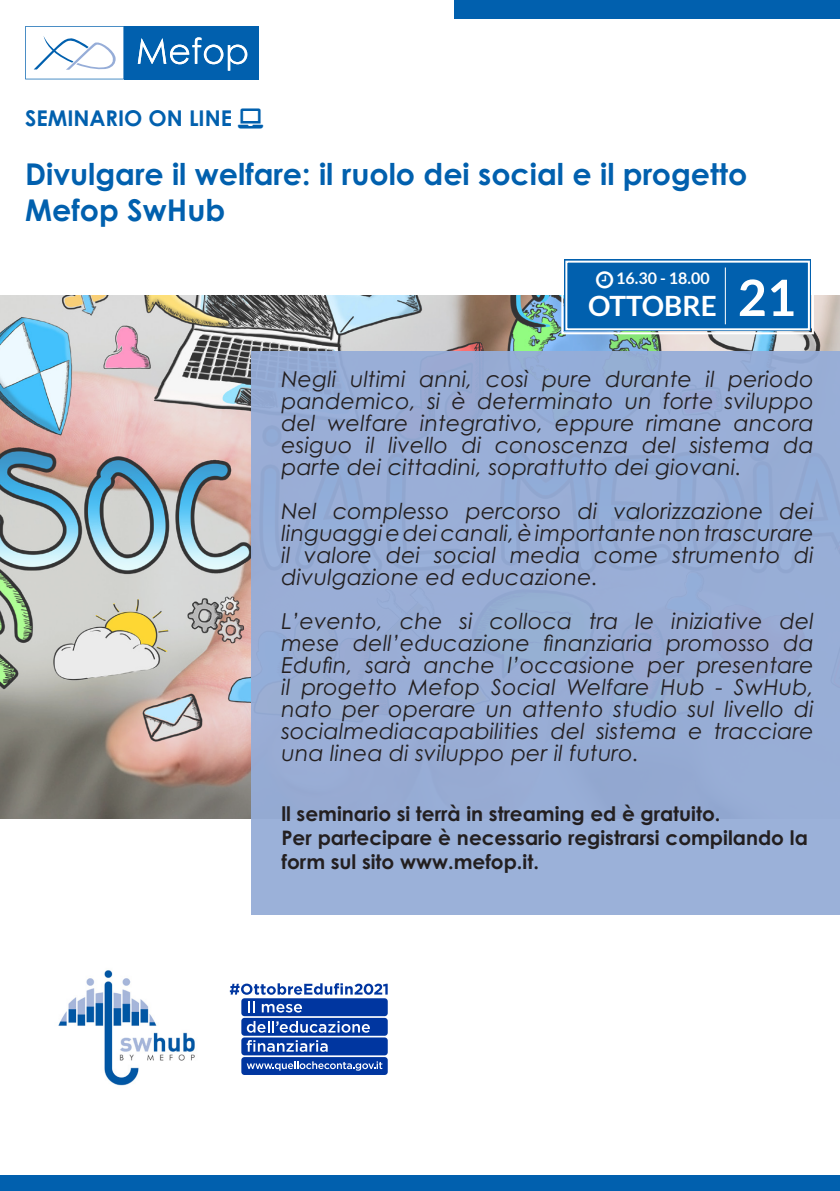
<style>
.page{position:relative;width:840px;height:1191px;background:#fff}
.page>*{position:absolute;margin:0;border:0;box-sizing:border-box;transform-origin:0 0}
.t1{font:700 50px "Lato";color:#fff}
.A_HEAD{font:700 30px/36px "Century Gothic Pro";color:#0160ae}
.t2{font:700 28px "Lato";color:#fff}
.intro_paragraph{font:italic 22px/22px "Century Gothic Pro";letter-spacing:.01em;color:#231f20;text-align:justify}
.A_HEAD-2{font:700 21.8px "Century Gothic Pro";color:#0160ae}
.t3{font:700 20px/24px "Century Gothic Pro";color:#231f20}
.t4{font:700 16px "Lato";color:#fff}
</style>
<div class="page">
<div style="left:454px;top:0;width:385px;height:18px;background:#0160ae"></div>
<div style="left:0;top:1175px;width:839px;height:16px;background:#0160ae"></div>
<div style="left:124px;top:26px;width:135px;height:53px;background:#0160ae"></div>
<svg style="left:138px;top:37px;width:109px;height:34px"></svg>
<svg style="left:25px;top:26px;width:99px;height:53px"></svg>
<img style="left:0;top:296px;width:839px;height:522px">
<div style="left:251px;top:351px;width:588px;height:563px;background:#96add8"></div>
<div style="left:241px;top:998px;width:146px;height:18px;background:#0036a0;border-radius:3px"></div>
<div style="left:241px;top:1017px;width:146px;height:18px;background:#0036a0;border-radius:3px"></div>
<div style="left:241px;top:1037px;width:146px;height:18px;background:#0036a0;border-radius:3px"></div>
<svg style="left:230px;top:983px;width:157px;height:11px"></svg>
<svg style="left:246px;top:1040px;width:81px;height:11px"></svg>
<svg style="left:248px;top:1001px;width:6px;height:11px"></svg>
<svg style="left:262px;top:1004px;width:40px;height:8px"></svg>
<div style="left:241px;top:1057px;width:146px;height:18px;background:#0036a0;border-radius:3px"></div>
<svg style="left:246px;top:1061px;width:136px;height:9px"></svg>
<svg style="left:247px;top:1021px;width:123px;height:11px"></svg>
<img style="left:58px;top:970px;width:137px;height:116px">
<svg style="left:560px;top:259px;width:254px;height:76px;background:#2174b7"></svg>
<p class="A_HEAD-2" style="left:25px;top:104px;width:208px">SEMINARIO ON LINE</p>
<p class="A_HEAD" style="left:25px;top:156px;width:723px">Divulgare il welfare: il ruolo dei social e il progetto<br>Mefop SwHub</p>
<p class="t4" style="left:616px;top:269px;width:95px">16.30 - 18.00</p>
<p class="t2" style="left:588px;top:289px;width:130px">OTTOBRE</p>
<p class="t1" style="left:737px;top:269px;width:59px">21</p>
<p class="intro_paragraph" style="left:281px;top:368px;width:533px">Negli ultimi anni, così pure durante il periodo pandemico, si è determinato un forte sviluppo del welfare integrativo, eppure rimane ancora esiguo il livello di conoscenza del sistema da parte dei cittadini, soprattutto dei giovani.</p>
<p class="intro_paragraph" style="left:281px;top:500px;width:533px">Nel complesso percorso di valorizzazione dei linguaggi e dei canali, è importante non trascurare il valore dei social media come strumento di divulgazione ed educazione.</p>
<p class="intro_paragraph" style="left:281px;top:610px;width:533px">L’evento, che si colloca tra le iniziative del mese dell’educazione finanziaria promosso da Edufin, sarà anche l’occasione per presentare il progetto Mefop Social Welfare Hub - SwHub, nato per operare un attento studio sul livello di socialmediacapabilities del sistema e tracciare una linea di sviluppo per il futuro.</p>
<p class="t3" style="left:281px;top:801px;width:440px">ll seminario si terrà in streaming ed è gratuito.</p>
<p class="t3" style="left:281px;top:825px;width:527px">Per partecipare è necessario registrarsi compilando la form sul sito www.mefop.it.</p>
</div>
